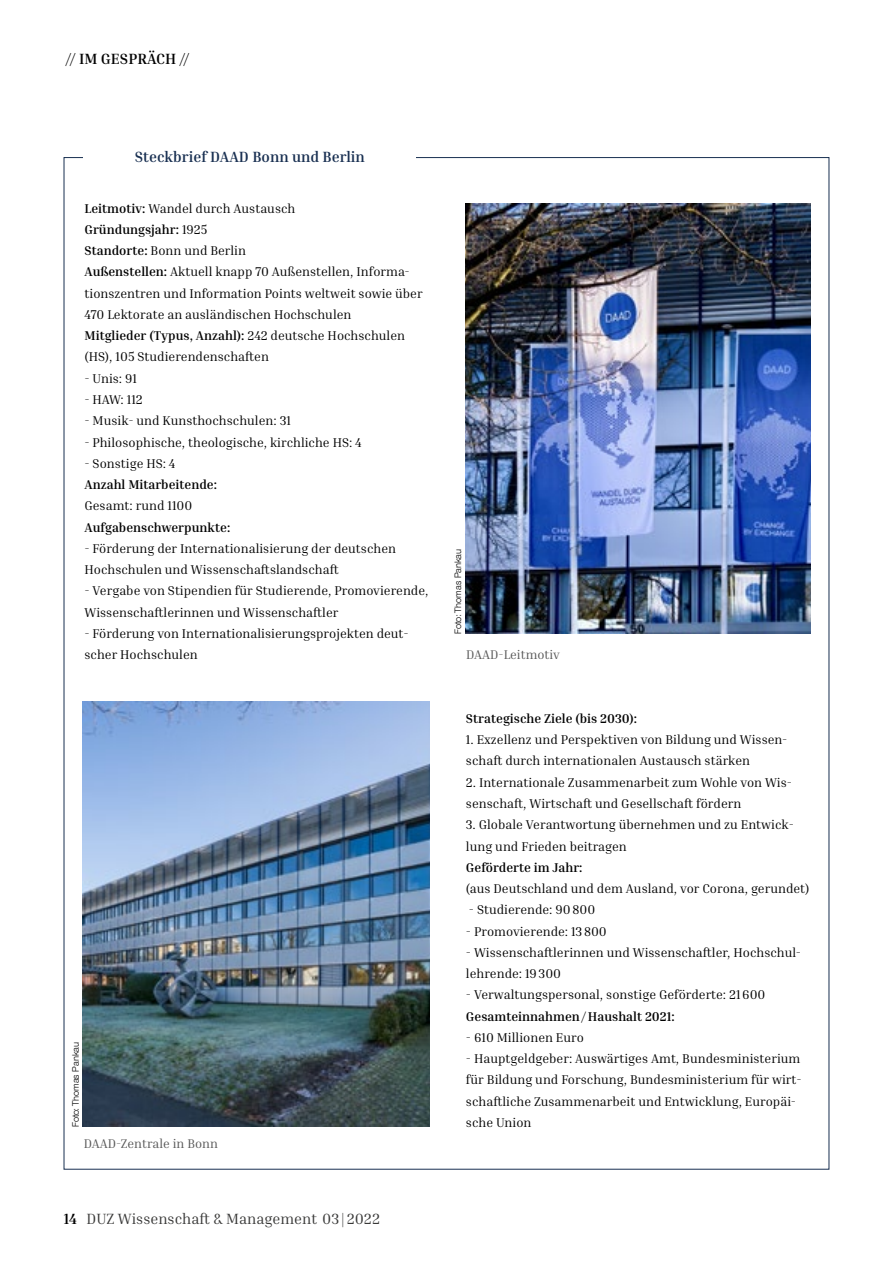
<style>
.page{position:relative;width:893px;height:1263px;background:#fff}
.page>*{position:absolute;margin:0;border:0;box-sizing:border-box;transform-origin:0 0}
.t1{font:15px "Inria Serif";color:#383837}
.t2{font:700 15px "Inria Serif";color:#182f51}
.t3{font:700 15px "Inria Serif";color:#000}
.t4{font:12.9px/21.3px "Inria Serif";color:#000}
.t5{font:700 12.9px "Inria Serif";color:#000}
.t6{font:12.75px "Inria Serif";color:#565656}
.t7{font:9px "Olnova";color:#000}
.s1{font-weight:700}
.s2{font-weight:700;color:#000}
</style>
<div class="page">
<img style="left:83px;top:702px;width:346px;height:425px">
<img style="left:465px;top:203px;width:346px;height:431px">
<p class="t3" style="left:66px;top:49px;width:125px">// IM GESPRÄCH //</p>
<p class="t2" style="left:135px;top:148px;width:232px">Steckbrief DAAD Bonn und Berlin</p>
<p class="t4" style="left:85px;top:197px;width:340px"><span class="s1">Leitmotiv:</span> Wandel durch Austausch<br><span class="s1">Gründungsjahr:</span> 1925<br><span class="s1">Standorte:</span> Bonn und Berlin<br><span class="s1">Außenstellen:</span> Aktuell knapp 70 Außenstellen, Informa&shy;tionszentren und Information Points weltweit sowie über 470 Lektorate an ausländischen Hochschulen<br><span class="s1">Mitglieder (Typus, Anzahl):</span> 242 deutsche Hochschulen (HS), 105 Studierendenschaften</p>
<p class="t4" style="left:85px;top:367px;width:54px">- Unis: 91</p>
<p class="t4" style="left:85px;top:389px;width:60px">- HAW: 112</p>
<p class="t4" style="left:85px;top:410px;width:208px">- Musik- und Kunsthochschulen: 31</p>
<p class="t4" style="left:85px;top:431px;width:279px">- Philosophische, theologische, kirchliche HS: 4</p>
<p class="t4" style="left:85px;top:452px;width:92px">- Sonstige HS: 4</p>
<p class="t5" style="left:85px;top:476px;width:134px">Anzahl Mitarbeitende:</p>
<p class="t4" style="left:85px;top:495px;width:109px">Gesamt: rund 1100</p>
<p class="t5" style="left:85px;top:519px;width:147px">Aufgabenschwerpunkte:</p>
<p class="t4" style="left:85px;top:537px;width:313px">- Förderung der Internationalisierung der deutschen<br>Hochschulen und Wissenschaftslandschaft</p>
<p class="t4" style="left:85px;top:580px;width:345px">- Vergabe von Stipendien für Studierende, Promovierende,<br>Wissenschaftlerinnen und Wissenschaftler</p>
<p class="t4" style="left:85px;top:622px;width:326px">- Förderung von Internationalisierungsprojekten deut&shy;scher Hochschulen</p>
<p class="t7" style="left:70px;top:1127px;width:86px;rotate:-90deg">Foto: Thomas Pankau</p>
<p class="t6" style="left:84px;top:1136px;width:135px">DAAD-Zentrale in Bonn</p>
<p class="t1" style="left:64px;top:1209px;width:318px"><span class="s2">14</span> DUZ Wissenschaft &amp; Management 03|2022</p>
<p class="t7" style="left:453px;top:634px;width:86px;rotate:-90deg">Foto: Thomas Pankau</p>
<p class="t6" style="left:466px;top:647px;width:95px">DAAD-Leitmotiv</p>
<p class="t5" style="left:466px;top:710px;width:173px">Strategische Ziele (bis 2030):</p>
<p class="t4" style="left:466px;top:729px;width:323px">1. Exzellenz und Perspektiven von Bildung und Wissen&shy;schaft durch internationalen Austausch stärken</p>
<p class="t4" style="left:466px;top:771px;width:328px">2. Internationale Zusammenarbeit zum Wohle von Wis&shy;senschaft, Wirtschaft und Gesellschaft fördern</p>
<p class="t4" style="left:466px;top:814px;width:329px">3. Globale Verantwortung übernehmen und zu Entwick&shy;lung und Frieden beitragen</p>
<p class="t5" style="left:466px;top:859px;width:118px">Geförderte im Jahr:</p>
<p class="t4" style="left:466px;top:878px;width:345px">(aus Deutschland und dem Ausland, vor Corona, gerundet)</p>
<p class="t4" style="left:469px;top:899px;width:128px">- Studierende: 90800</p>
<p class="t4" style="left:466px;top:920px;width:142px">- Promovierende: 13800</p>
<p class="t4" style="left:466px;top:941px;width:337px">- Wissenschaftlerinnen und Wissenschaftler, Hochschul&shy;lehrende: 19300</p>
<p class="t4" style="left:466px;top:984px;width:301px">- Verwaltungspersonal, sonstige Geförderte: 21600</p>
<p class="t5" style="left:466px;top:1008px;width:210px">Gesamteinnahmen/Haushalt 2021:</p>
<p class="t4" style="left:466px;top:1026px;width:119px">- 610 Millionen Euro</p>
<p class="t4" style="left:466px;top:1048px;width:337px">- Hauptgeldgeber: Auswärtiges Amt, Bundesministerium für Bildung und Forschung, Bundesministerium für wirt&shy;schaftliche Zusammenarbeit und Entwicklung, Europäi&shy;sche Union</p>
</div>
